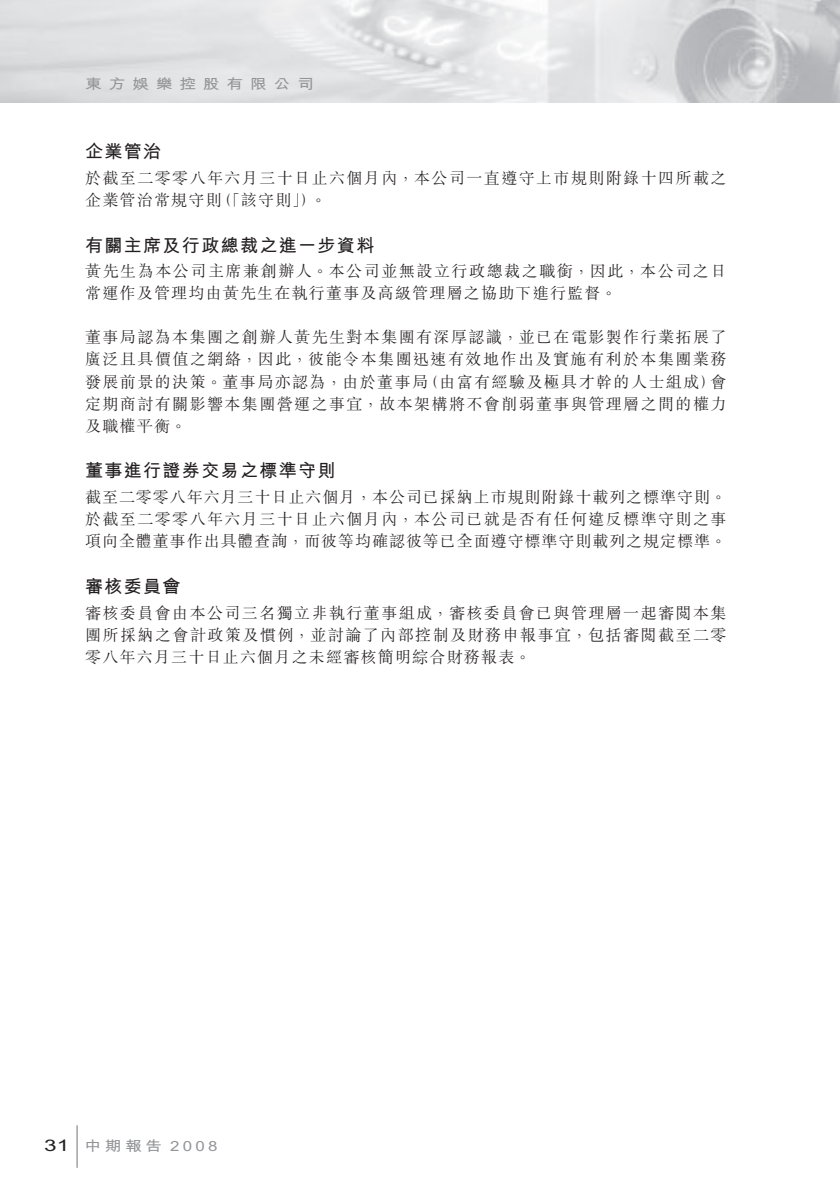
<style>
.page{position:relative;width:840px;height:1191px;background:#fff}
.page>*{position:absolute;margin:0;border:0;box-sizing:border-box;transform-origin:0 0}
.t1{font:18px "M Hei HK Bold B5 pc H";letter-spacing:.075em;color:#231f20}
.t2{font:16px/22px "M Sung HK Light B5 pc H";letter-spacing:.09em;color:#231f20;text-align:justify}
.t3{font:14px "M Hei HK Bold B5 pc H";letter-spacing:.4em;color:#939598;scale:1.2 1}
.t4{font:14px "M Hei HK Bold B5 pc H";letter-spacing:.2em;color:#939598;scale:1.2 1}
.s1{font-size:16px;color:#231f20}
</style>
<div class="page">
<img style="left:0;top:0;width:839px;height:102px">
<hr style="left:76px;top:1125px;width:2px;height:42px;background:#939598">
<p class="t3" style="left:85px;top:78px;width:192px">東方娛樂控股有限公司</p>
<p class="t1" style="left:85px;top:144px;width:78px">企業管治</p>
<p class="t2" style="left:85px;top:169px;width:642px">於截至二零零八年六月三十日止六個月內，本公司一直遵守上市規則附錄十四所載之企業管治常規守則（「該守則」）。</p>
<p class="t1" style="left:85px;top:238px;width:290px">有關主席及行政總裁之進一步資料</p>
<p class="t2" style="left:85px;top:263px;width:642px">黃先生為本公司主席兼創辦人。本公司並無設立行政總裁之職銜，因此，本公司之日常運作及管理均由黃先生在執行董事及高級管理層之協助下進行監督。</p>
<p class="t2" style="left:85px;top:329px;width:642px">董事局認為本集團之創辦人黃先生對本集團有深厚認識，並已在電影製作行業拓展了廣泛且具價值之網絡，因此，彼能令本集團迅速有效地作出及實施有利於本集團業務發展前景的決策。董事局亦認為，由於董事局（由富有經驗及極具才幹的人士組成）會定期商討有關影響本集團營運之事宜，故本架構將不會削弱董事與管理層之間的權力及職權平衡。</p>
<p class="t1" style="left:85px;top:464px;width:252px">董事進行證券交易之標準守則</p>
<p class="t2" style="left:85px;top:488px;width:642px">截至二零零八年六月三十日止六個月，本公司已採納上市規則附錄十載列之標準守則。於截至二零零八年六月三十日止六個月內，本公司已就是否有任何違反標準守則之事項向全體董事作出具體查詢，而彼等均確認彼等已全面遵守標準守則載列之規定標準。</p>
<p class="t1" style="left:85px;top:579px;width:97px">審核委員會</p>
<p class="t2" style="left:85px;top:604px;width:642px">審核委員會由本公司三名獨立非執行董事組成，審核委員會已與管理層一起審閱本集團所採納之會計政策及慣例，並討論了內部控制及財務申報事宜，包括審閱截至二零零八年六月三十日止六個月之未經審核簡明綜合財務報表。</p>
<p class="t4" style="left:44px;top:1140px;width:146px"><span class="s1">31</span> 中期報告 2008</p>
</div>
